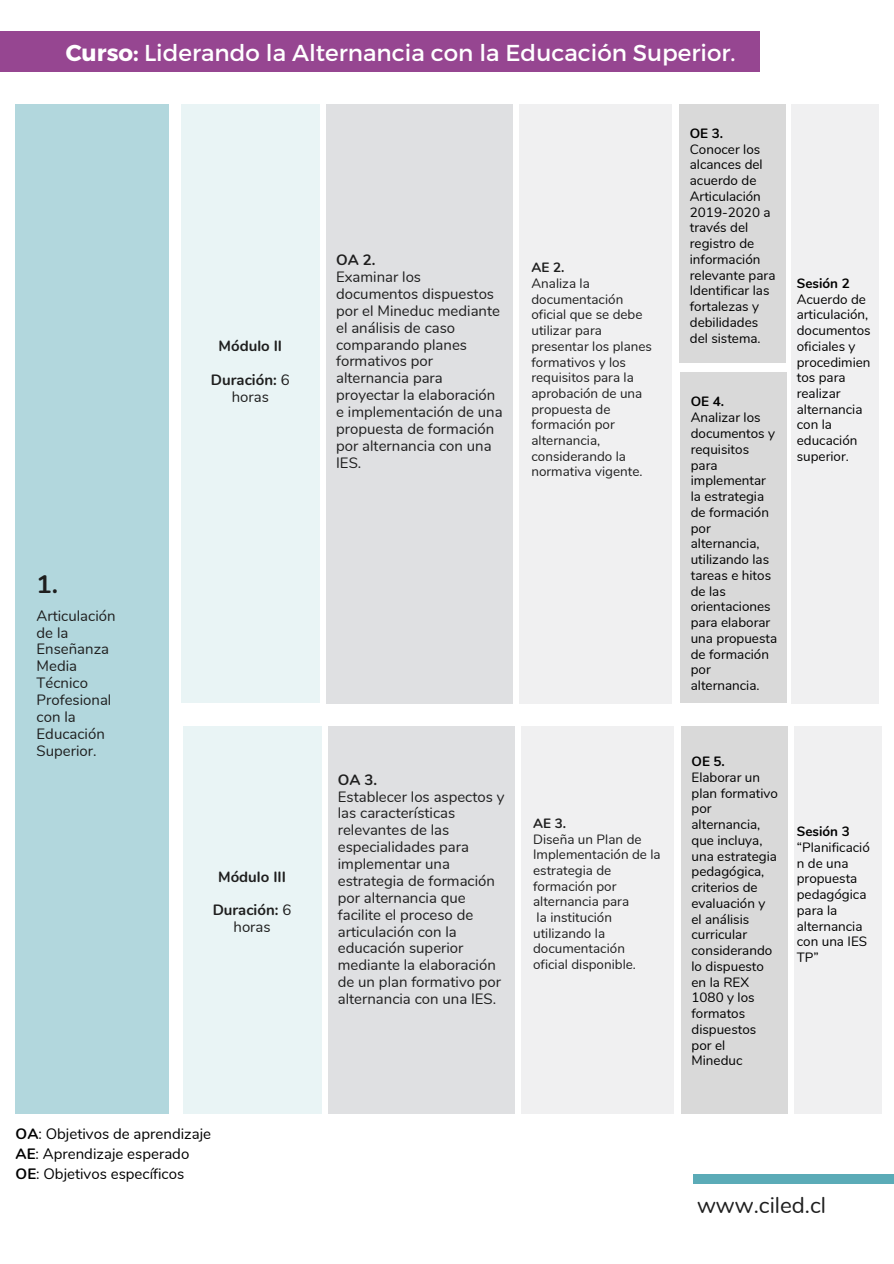
<style>
.page{position:relative;width:894px;height:1264px;background:#fff}
.page>*{position:absolute;margin:0;border:0;box-sizing:border-box;transform-origin:0 0}
.t1{font:700 25.5px "Nunito";color:#1e1e1e}
.t2{font:22.95px "Montserrat";color:#fff}
.t3{font:22.5px "Nunito";color:#1e1e1e}
.t4{font:15px/16.8px "Nunito";color:#1e1e1e}
.t5{font:15px/20.2px "Nunito";color:#000}
.t6{font:700 15px/16.8px "Nunito";color:#1e1e1e;text-align:center}
.t7{font:13.5px/15.8px "Nunito";color:#000}
.t8{font:13.5px/15.8px "Nunito";color:#1e1e1e}
.t9{font:700 13.5px "Nunito";color:#000}
.t10{font:700 13.5px "Nunito";color:#1e1e1e}
.s1{font-weight:700}
.s2{font-weight:400}
</style>
<div class="page">
<div style="left:0;top:32px;width:759px;height:40px;background:#964691"></div>
<div style="left:15px;top:104px;width:153px;height:1009px;background:#b2d7dd"></div>
<div style="left:327px;top:104px;width:186px;height:599px;background:#dfe0e2"></div>
<div style="left:519px;top:104px;width:152px;height:599px;background:#f0f0f1"></div>
<div style="left:678px;top:104px;width:107px;height:259px;background:#d9d9d9"></div>
<div style="left:692px;top:1174px;width:201px;height:9px;background:#5babb7"></div>
<div style="left:181px;top:104px;width:138px;height:599px;background:#e9f4f5"></div>
<div style="left:679px;top:373px;width:107px;height:330px;background:#d9d9d9"></div>
<div style="left:790px;top:104px;width:88px;height:599px;background:#f0f0f1"></div>
<div style="left:328px;top:726px;width:186px;height:388px;background:#dfe0e2"></div>
<div style="left:521px;top:726px;width:152px;height:387px;background:#f0f0f1"></div>
<div style="left:680px;top:726px;width:107px;height:388px;background:#d9d9d9"></div>
<div style="left:183px;top:726px;width:138px;height:387px;background:#e9f4f5"></div>
<div style="left:794px;top:726px;width:87px;height:388px;background:#f0f0f1"></div>
<p class="t2" style="left:66px;top:38px;width:671px"><span class="s1">Curso:</span> Liderando la Alternancia con la Educación Superior.</p>
<h5 class="t1" style="left:37px;top:567px;width:23px">1.</h5>
<h1 class="t4" style="left:37px;top:607px;width:80px">Articulación de la<br>Enseñanza<br>Media<br>Técnico<br>Profesional con la<br>Educación<br>Superior.</h1>
<p class="t6" style="left:218px;top:338px;width:65px">Módulo II</p>
<h5 class="t6" style="left:211px;top:372px;width:80px">Duración: <span class="s2">6 horas</span></h5>
<p class="t6" style="left:218px;top:868px;width:69px">Módulo III</p>
<p class="t6" style="left:212px;top:902px;width:80px">Duración: <span class="s2">6 horas</span></p>
<h3 class="t5" style="left:16px;top:1123px;width:197px"><span class="s1">OA</span>: Objetivos de aprendizaje<br><span class="s1">AE</span>: Aprendizaje esperado<br><span class="s1">OE</span>: Objetivos específicos</h3>
<h4 class="t4" style="left:336px;top:252px;width:168px"><span class="s1">OA 2.<br></span>Examinar los documentos dispuestos por el Mineduc mediante el análisis de caso comparando planes formativos por alternancia para proyectar la elaboración e implementación de una propuesta de formación por alternancia con una<br>IES.</h4>
<h5 class="t10" style="left:531px;top:259px;width:34px">AE 2.</h5>
<h4 class="t8" style="left:531px;top:276px;width:122px">Analiza la documentación oficial que se debe utilizar para presentar los planes formativos y los requisitos para la aprobación de una propuesta de formación por alternancia, considerando la normativa vigente.</h4>
<p class="t4" style="left:338px;top:771px;width:168px"><span class="s1">OA 3.<br></span>Establecer los aspectos y las características relevantes de las especialidades para implementar una estrategia de formación por alternancia que facilite el proceso de articulación con la educación superior mediante la elaboración de un plan formativo por alternancia con una IES.</p>
<p class="t10" style="left:533px;top:814px;width:34px">AE 3.</p>
<p class="t8" style="left:533px;top:831px;width:129px">Diseña un Plan de<br>Implementación de la estrategia de formación por alternancia para</p>
<p class="t8" style="left:533px;top:909px;width:104px">la institución utilizando la documentación oficial disponible.</p>
<h5 class="t9" style="left:689px;top:124px;width:35px">OE 3.</h5>
<p class="t7" style="left:689px;top:141px;width:87px">Conocer los alcances del acuerdo de<br>Articulación<br>2019-2020 a través del registro de información relevante para<br>Identificar las fortalezas y debilidades del sistema.</p>
<p class="t9" style="left:690px;top:393px;width:35px">OE 4.</p>
<p class="t7" style="left:690px;top:410px;width:88px">Analizar los documentos y requisitos para implementar la estrategia de formación por alternancia, utilizando las tareas e hitos de las orientaciones para elaborar una propuesta de formación por alternancia.</p>
<p class="t9" style="left:796px;top:274px;width:54px">Sesión 2</p>
<h5 class="t7" style="left:796px;top:291px;width:75px">Acuerdo de articulación, documentos oficiales y procedimien tos para realizar alternancia con la educación superior.</h5>
<p class="t9" style="left:691px;top:752px;width:35px">OE 5.</p>
<p class="t7" style="left:691px;top:769px;width:88px">Elaborar un plan formativo por alternancia, que incluya, una estrategia pedagógica, criterios de evaluación y el análisis curricular considerando lo dispuesto en la REX<br>1080 y los formatos dispuestos por el<br>Mineduc</p>
<p class="t9" style="left:796px;top:822px;width:54px">Sesión 3</p>
<p class="t7" style="left:796px;top:839px;width:75px">“Planificació n de una propuesta pedagógica para la alternancia con una IES<br>TP”</p>
<h5 class="t3" style="left:696px;top:1189px;width:130px">www.ciled.cl</h5>
</div>
